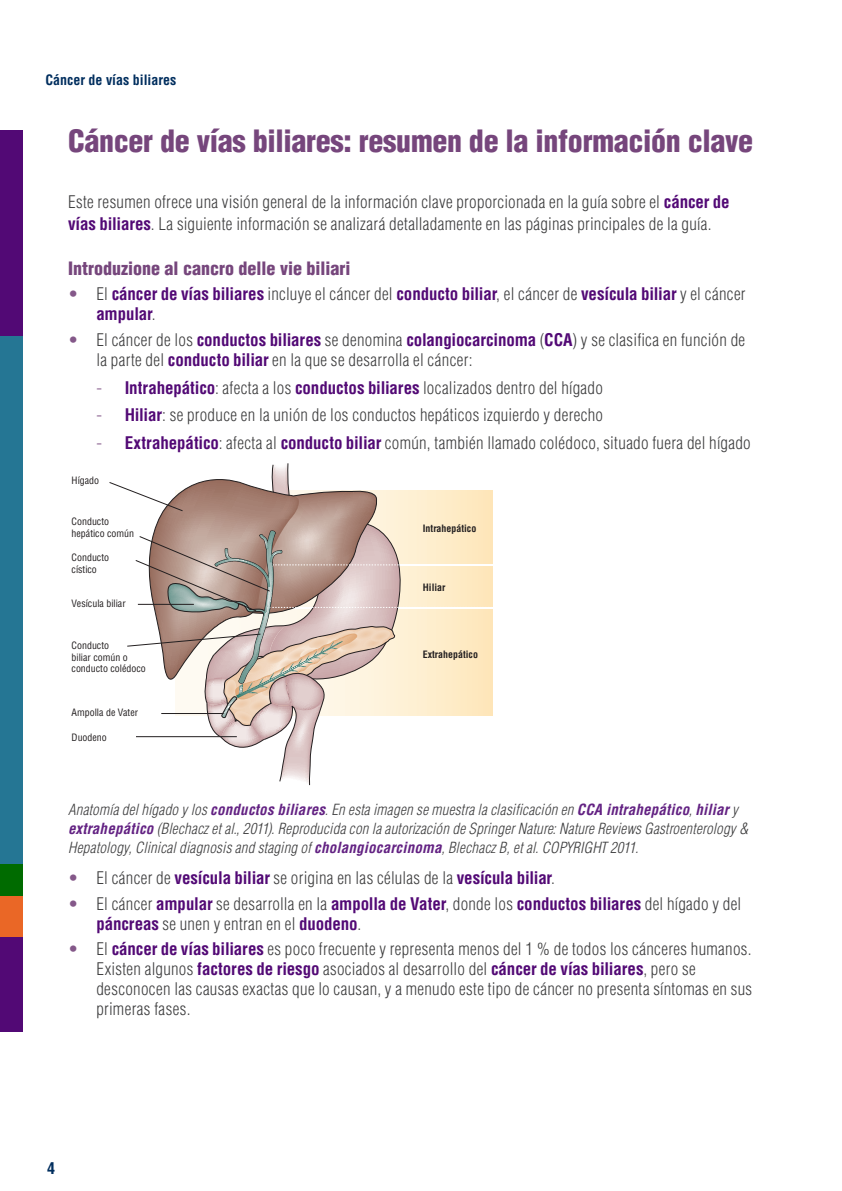
<style>
.page{position:relative;width:842px;height:1191px;background:#fff}
.page>*{position:absolute;margin:0;border:0;box-sizing:border-box;transform-origin:0 0}
.t1{font:900 condensed 30px "Helvetica LT Std";letter-spacing:-.01em;color:#76467c}
.t2{font:900 condensed 18px "Helvetica LT Std";color:#76467c}
.t3{font:300 condensed 17px/20px "Helvetica LT Std";letter-spacing:.02em;color:#3e3e3f}
.t4{font:700 condensed 17px/20px "Helvetica LT Std";letter-spacing:-.01em;color:#520975}
.t5{font:700 condensed 16px "Helvetica LT Std";color:#002e5e}
.t6{font:italic 300 condensed 15px/19px "Helvetica";letter-spacing:.015em;color:#3e3e3f}
.t7{font:700 condensed 14px "Helvetica LT Std";color:#002e5e}
.t8{font:condensed 10px/12px "Helvetica LT Std";color:#231f20}
.t9{font:700 condensed 10px "Helvetica LT Std";color:#231f20}
.s1{font-weight:700;color:#520975}
.s2{font-weight:300;color:#845889}
.s3{font-weight:300;color:#3e3e3f}
.s4{color:#845889}
.s5{font-family:"Helvetica LT Std";font-weight:700;color:#632283}
</style>
<div class="page">
<div style="left:0;top:130px;width:23px;height:902px;background:#520975"></div>
<svg style="left:109px;top:463px;width:384px;height:322px"></svg>
<hr style="left:161px;top:713px;width:63px;height:1px;background:#231f20">
<hr style="left:136px;top:736px;width:101px;height:1px;background:#231f20">
<div style="left:0;top:336px;width:23px;height:552px;background:#257694"></div>
<div style="left:0;top:864px;width:23px;height:34px;background:#006b00"></div>
<div style="left:0;top:896px;width:23px;height:40px;background:#ea6726"></div>
<p class="t7" style="left:45px;top:71px;width:133px">Cáncer de vías biliares</p>
<h1 class="t1" style="left:68px;top:122px;width:687px">Cáncer de vías biliares: resumen de la información clave</h1>
<p class="t3" style="left:68px;top:191px;width:663px;line-height:22px">Este resumen ofrece una visión general de la información clave proporcionada en la guía sobre el <span class="s1">cáncer de vías biliares</span>. La siguiente información se analizará detalladamente en las páginas principales de la guía.</p>
<p class="t2" style="left:68px;top:257px;width:284px">Introduzione al cancro delle vie biliari</p>
<p class="t4" style="left:96px;top:284px;width:651px;text-indent:-28px"><span class="s2">•</span> <span class="s3">El</span> cáncer de vías biliares <span class="s3">incluye el cáncer del</span> conducto biliar<span class="s3">, el cáncer de</span> vesícula biliar <span class="s3">y el cáncer </span>ampular<span class="s3">.</span></p>
<p class="t3" style="left:96px;top:330px;width:650px;text-indent:-28px"><span class="s4">•</span> El cáncer de los <span class="s1">conductos biliares</span> se denomina <span class="s1">colangiocarcinoma</span> (<span class="s1">CCA</span>) y se clasifica en función de la parte del <span class="s1">conducto biliar</span> en la que se desarrolla el cáncer:</p>
<p class="t3" style="left:96px;top:377px;width:508px"><span class="s4">-</span> <span class="s1">Intrahepático</span>: afecta a los <span class="s1">conductos biliares</span> localizados dentro del hígado</p>
<p class="t3" style="left:96px;top:405px;width:508px"><span class="s4">-</span> <span class="s1">Hiliar</span>: se produce en la unión de los conductos hepáticos izquierdo y derecho</p>
<p class="t3" style="left:96px;top:433px;width:656px"><span class="s4">-</span> <span class="s1">Extrahepático</span>: afecta al <span class="s1">conducto biliar</span> común, también llamado colédoco, situado fuera del hígado</p>
<p class="t8" style="left:72px;top:474px;width:29px">Hígado</p>
<p class="t9" style="left:423px;top:522px;width:55px">Intrahepático</p>
<p class="t8" style="left:72px;top:515px;width:64px">Conducto hepático común</p>
<p class="t8" style="left:72px;top:551px;width:39px">Conducto cístico</p>
<p class="t8" style="left:72px;top:597px;width:56px">Vesícula biliar</p>
<p class="t8" style="left:72px;top:639px;width:76px">Conducto<br>biliar común o conducto colédoco</p>
<p class="t8" style="left:72px;top:706px;width:68px">Ampolla de Vater</p>
<p class="t8" style="left:72px;top:731px;width:37px">Duodeno</p>
<p class="t9" style="left:423px;top:580px;width:24px">Hiliar</p>
<p class="t9" style="left:423px;top:648px;width:57px">Extrahepático</p>
<p class="t6" style="left:68px;top:799px;width:682px">Anatomía del hígado y los <span class="s5">conductos biliares</span>. En esta imagen se muestra la clasificación en <span class="s5">CCA intrahepático</span>, <span class="s5">hiliar</span> y <span class="s5">extrahepático</span> (Blechacz et al., 2011). Reproducida con la autorización de Springer Nature: Nature Reviews Gastroenterology &amp;<br>Hepatology, Clinical diagnosis and staging of <span class="s5">cholangiocarcinoma</span>, Blechacz B, et al. COPYRIGHT 2011.</p>
<p class="t3" style="left:68px;top:867px;width:488px"><span class="s4">•</span> El cáncer de <span class="s1">vesícula biliar</span> se origina en las células de la <span class="s1">vesícula biliar</span>.</p>
<p class="t3" style="left:96px;top:893px;width:646px;text-indent:-28px"><span class="s4">•</span> El cáncer <span class="s1">ampular</span> se desarrolla en la <span class="s1">ampolla de Vater</span>, donde los <span class="s1">conductos biliares</span> del hígado y del <span class="s1">páncreas</span> se unen y entran en el <span class="s1">duodeno</span>.</p>
<p class="t3" style="left:96px;top:939px;width:657px;text-indent:-28px"><span class="s4">•</span> El <span class="s1">cáncer de vías biliares</span> es poco frecuente y representa menos del 1 % de todos los cánceres humanos.<br>Existen algunos <span class="s1">factores de riesgo</span> asociados al desarrollo del <span class="s1">cáncer de vías biliares</span>, pero se desconocen las causas exactas que lo causan, y a menudo este tipo de cáncer no presenta síntomas en sus primeras fases.</p>
<p class="t5" style="left:47px;top:1158px;width:9px">4</p>
</div>
